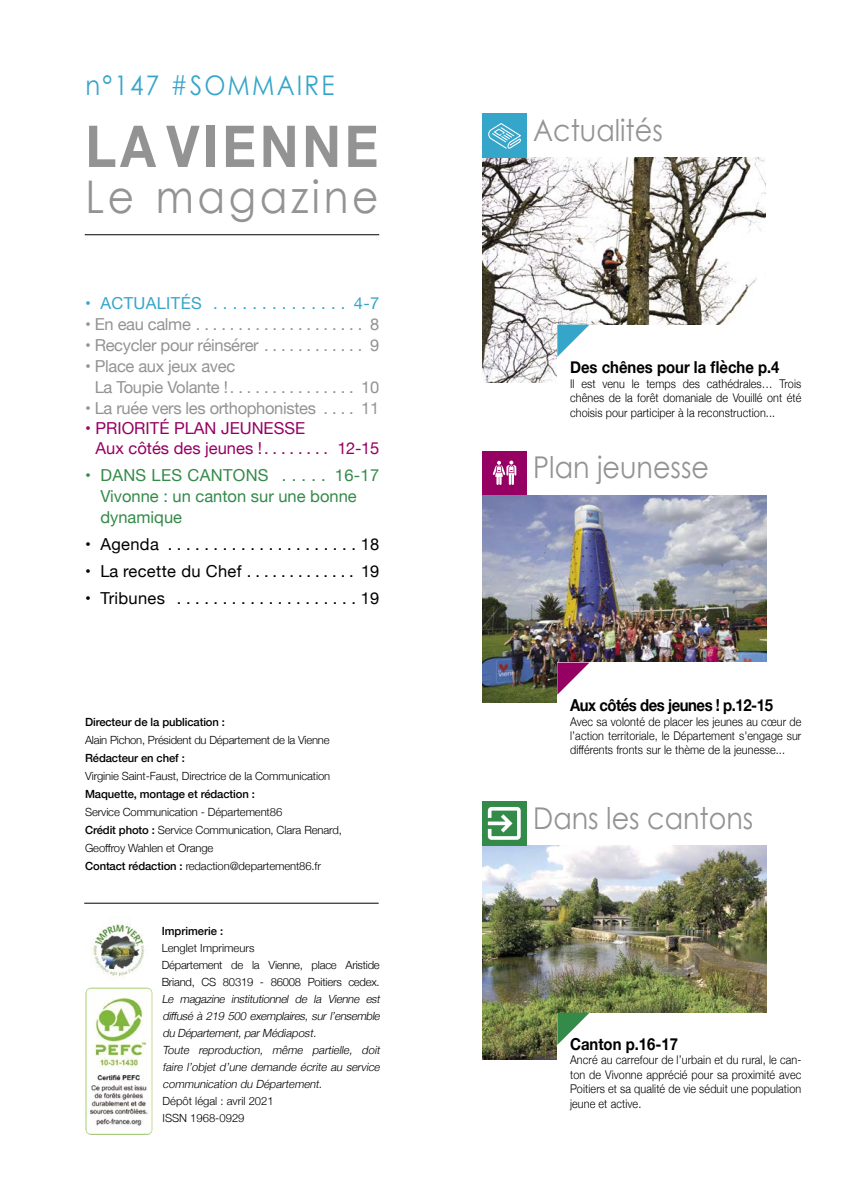
<style>
.page{position:relative;width:851px;height:1191px;background:#fff}
.page>*{position:absolute;margin:0;border:0;box-sizing:border-box;transform-origin:0 0}
.t1{font:700 57.75px "Helvetica Neue";letter-spacing:.075em;color:#939393;scale:.9 1}
.t2{font:45px "Century Gothic";letter-spacing:.09em;color:#939393;scale:.9 1}
.t3{font:30px "Century Gothic";color:#939393;scale:.9 1}
.t4{font:27px "Century Gothic";letter-spacing:.09em;color:#36a5ca;scale:.9 1}
.t5{font:16.5px/21px "Helvetica Neue";letter-spacing:-.02em;color:#939393}
.t6{font:16.5px "Helvetica Neue";letter-spacing:.02em;color:#000}
.t7{font:16.5px/21px "Helvetica Neue";color:#348a49}
.t8{font:16.5px/19.8px "Helvetica Neue";color:#960063}
.t9{font:700 16.5px "Helvetica Neue";color:#000;scale:.9 1}
.t10{font:16.5px "Helvetica Neue";letter-spacing:.02em;color:#36a5ca}
.t11{font:700 16.5px "Helvetica Neue";letter-spacing:-.03em;color:#000;scale:.9 1}
.t12{font:300 12px/14.4px "Helvetica Neue";letter-spacing:.01em;color:#000;text-align:justify;scale:.9 1}
.t13{font:300 11.25px/18px "Helvetica Neue";letter-spacing:-.01em;color:#000}
.t14{font:italic 300 11.25px/17px "Helvetica Neue";color:#000}
.t15{font:500 11.25px "Helvetica Neue";letter-spacing:-.01em;color:#000}
.s1{font-weight:500}
</style>
<div class="page">
<hr style="left:85px;top:234px;width:294px;height:1px;background:#000">
<hr style="left:84px;top:902px;width:294px;height:1px;background:#000">
<img style="left:482px;top:157px;width:283px;height:226px">
<div style="left:557px;top:325px;width:257px;height:113px;background:#fff"></div>
<div style="left:482px;top:113px;width:45px;height:44px;background:#36a5ca"></div>
<svg style="left:488px;top:123px;width:33px;height:26px"></svg>
<div style="left:482px;top:451px;width:45px;height:44px;background:#960063"></div>
<img style="left:482px;top:495px;width:284px;height:207px">
<div style="left:557px;top:662px;width:257px;height:125px;background:#fff"></div>
<img style="left:482px;top:845px;width:284px;height:214px">
<div style="left:557px;top:1012px;width:257px;height:122px;background:#fff"></div>
<svg style="left:557px;top:325px;width:32px;height:32px"></svg>
<svg style="left:557px;top:662px;width:32px;height:32px"></svg>
<svg style="left:557px;top:1012px;width:32px;height:33px"></svg>
<div style="left:482px;top:801px;width:44px;height:44px;background:#348a49"></div>
<svg style="left:488px;top:807px;width:32px;height:32px"></svg>
<img style="left:93px;top:922px;width:52px;height:55px">
<img style="left:86px;top:987px;width:66px;height:147px">
<svg style="left:492px;top:460px;width:24px;height:25px"></svg>
<h3 class="t4" style="left:85px;top:69px;width:278px">n°147 #SOMMAIRE</h3>
<h1 class="t1" style="left:85px;top:101px;width:327px">LA VIENNE</h1>
<h2 class="t2" style="left:85px;top:170px;width:327px">Le magazine</h2>
<h3 class="t10" style="left:85px;top:291px;width:295px">• ACTUALITÉS . . . . . . . . . . . . . . 4-7</h3>
<h3 class="t5" style="left:85px;top:315px;width:295px">• En eau calme . . . . . . . . . . . . . . . . . . . . 8</h3>
<h3 class="t5" style="left:85px;top:336px;width:295px">• Recycler pour réinsérer . . . . . . . . . . . . 9</h3>
<h3 class="t5" style="left:95px;top:357px;width:286px;text-indent:-10px">• Place aux jeux avec<br>La Toupie Volante ! . . . . . . . . . . . . . . . 10</h3>
<h3 class="t5" style="left:85px;top:399px;width:295px">• La ruée vers les orthophonistes . . . . 11</h3>
<h3 class="t8" style="left:95px;top:419px;width:285px;text-indent:-10px">• PRIORITÉ PLAN JEUNESSE<br>Aux côtés des jeunes ! . . . . . . . . 12-15</h3>
<h3 class="t7" style="left:100px;top:465px;width:280px;text-indent:-15px">• DANS LES CANTONS . . . . . 16-17<br>Vivonne : un canton sur une bonne dynamique</h3>
<h3 class="t6" style="left:85px;top:532px;width:295px">• Agenda . . . . . . . . . . . . . . . . . . . . 18</h3>
<h3 class="t6" style="left:85px;top:559px;width:295px">• La recette du Chef . . . . . . . . . . . . . 19</h3>
<h3 class="t6" style="left:85px;top:586px;width:295px">• Tribunes . . . . . . . . . . . . . . . . . . . 19</h3>
<p class="t15" style="left:85px;top:712px;width:141px">Directeur de la publication :</p>
<p class="t13" style="left:85px;top:730px;width:246px">Alain Pichon, Président du Département de la Vienne</p>
<p class="t15" style="left:85px;top:748px;width:101px">Rédacteur en chef :</p>
<p class="t13" style="left:85px;top:766px;width:247px">Virginie Saint-Faust, Directrice de la Communication</p>
<p class="t15" style="left:85px;top:784px;width:171px">Maquette, montage et rédaction :</p>
<p class="t13" style="left:85px;top:802px;width:258px">Service Communication - Département86<br><span class="s1">Crédit photo :</span> Service Communication, Clara Renard, Geoffroy Wahlen et Orange<br><span class="s1">Contact rédaction :</span> redaction@departement86.fr</p>
<p class="t15" style="left:162px;top:921px;width:63px">Imprimerie :</p>
<p class="t13" style="left:162px;top:938px;width:219px;line-height:17px">Lenglet Imprimeurs<br>Département de la Vienne, place Aristide<br>Briand, CS 80319 - 86008 Poitiers cedex.</p>
<p class="t14" style="left:162px;top:989px;width:222px">Le magazine institutionnel de la Vienne est diffuséà219 500 exemplaires,surl’ensemble duDépartement,parMédiapost.<br>Toute reproduction, même partielle, doit faire l’objet d’une demande écrite au service communication du Département.</p>
<p class="t13" style="left:162px;top:1091px;width:113px;line-height:17px">Dépôt légal : avril 2021<br>ISSN 1968-0929</p>
<h3 class="t3" style="left:533px;top:111px;width:145px">Actualités</h3>
<h3 class="t9" style="left:570px;top:354px;width:234px">Des chênes pour la flèche p.4</h3>
<p class="t12" style="left:570px;top:375px;width:258px">Il est venu le temps des cathédrales… Trois chênes de la forêt domaniale de Vouillé ont été choisis pour participer à la reconstruction...</p>
<h3 class="t3" style="left:533px;top:449px;width:197px">Plan jeunesse</h3>
<h3 class="t11" style="left:570px;top:692px;width:227px">Aux côtés des jeunes ! p.12-15</h3>
<p class="t12" style="left:570px;top:713px;width:258px">Avec sa volonté de placer les jeunes au cœur de l’action territoriale, le Département s'engage sur différents fronts sur le thème de la jeunesse...</p>
<h3 class="t3" style="left:533px;top:799px;width:246px">Dans les cantons</h3>
<h3 class="t9" style="left:570px;top:1031px;width:121px">Canton p.16-17</h3>
<p class="t12" style="left:570px;top:1052px;width:258px">Ancré au carrefour de l’urbain et du rural, le can&shy;ton de Vivonne apprécié pour sa proximité avec Poitiers et sa qualité de vie séduit une population jeune et active.</p>
</div>
